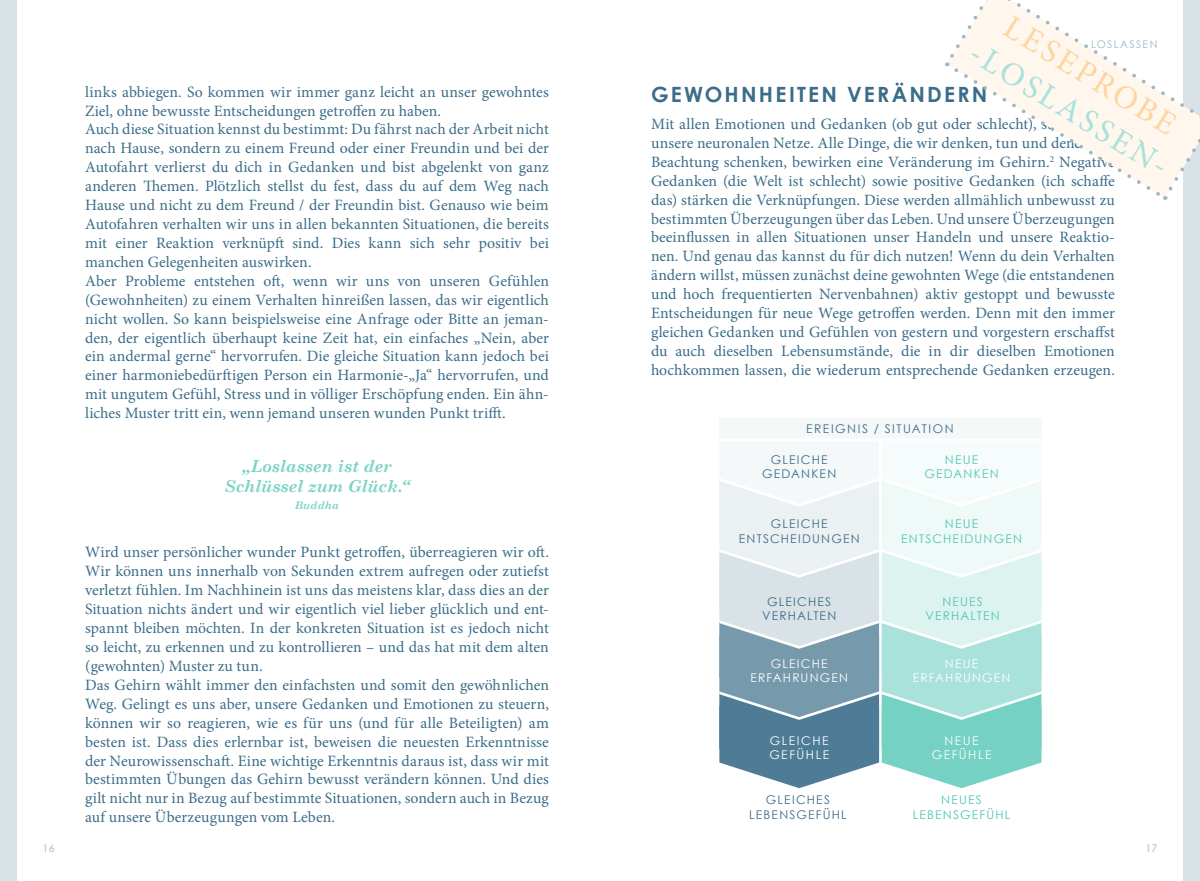
<style>
.page{position:relative;width:1200px;height:881px;background:#fff}
.page>*{position:absolute;margin:0;border:0;box-sizing:border-box;transform-origin:0 0}
.t1{font:33px "Minion Pro";color:#a8e2da}
.t2{font:33px "Minion Pro";color:#fdd59e}
.t3{font:700 21px "Century Gothic";letter-spacing:.105em;color:#3b6d89}
.t4{font:italic 700 16.5px/19.8px "Century Schoolbook";letter-spacing:-.005em;color:#7dd3c7;text-align:center}
.t5{font:15.75px/18.9px "Minion Pro";color:#3b6d89}
.t6{font:12px/14.4px "Century Gothic";letter-spacing:.105em;color:#3b6d89;text-align:center}
.t7{font:12px/14.4px "Century Gothic";letter-spacing:.1em;color:#52c5b4;text-align:center}
.t8{font:12px/14.4px "Century Gothic";letter-spacing:.105em;color:#fff;text-align:center}
.t9{font:12px/14.4px "Century Gothic";letter-spacing:.125em;color:#fff;text-align:center}
.t10{font:12px "Century Gothic";letter-spacing:.13em;color:#3b6d89}
.t11{font:10.5px "Century Gothic";letter-spacing:.125em;color:#9db6c4}
.t12{font:italic 700 10.5px "Century Schoolbook";letter-spacing:.015em;color:#7dd3c7}
</style>
<div class="page">
<div style="left:1182px;top:0;width:17px;height:880px;background:#d8e2e7"></div>
<div style="left:0;top:0;width:17px;height:880px;background:#d8e2e7"></div>
<svg style="left:719px;top:481px;width:322px;height:306px;background:#b6d5d8"></svg>
<div style="left:719px;top:418px;width:322px;height:21px;background:#f5f8f9"></div>
<hr style="left:703px;top:438px;width:348px;height:2px;background:#fff">
<svg style="left:945px;top:0;width:255px;height:200px"></svg>
<p class="t5" style="left:85px;top:82px;width:465px">links abbiegen. So kommen wir immer ganz leicht an unser gewohntes Ziel, ohne bewusste Entscheidungen getroffen zu haben.<br>Auch diese Situation kennst du bestimmt: Du fährst nach der Arbeit nicht nach Hause, sondern zu einem Freund oder einer Freundin und bei der Autofahrt verlierst du dich in Gedanken und bist abgelenkt von ganz anderen Themen. Plötzlich stellst du fest, dass du auf dem Weg nach Hause und nicht zu dem Freund / der Freundin bist. Genauso wie beim Autofahren verhalten wir uns in allen bekannten Situationen, die bereits mit einer Reaktion verknüpft sind. Dies kann sich sehr positiv bei manchen Gelegenheiten auswirken.<br>Aber Probleme entstehen oft, wenn wir uns von unseren Gefühlen (Gewohnheiten) zu einem Verhalten hinreißen lassen, das wir eigentlich nicht wollen. So kann beispielsweise eine Anfrage oder Bitte an jeman&shy;den, der eigentlich überhaupt keine Zeit hat, ein einfaches „Nein, aber ein andermal gerne“ hervorrufen. Die gleiche Situation kann jedoch bei einer harmoniebedürftigen Person ein Harmonie-„Ja“ hervorrufen, und mit ungutem Gefühl, Stress und in völliger Erschöpfung enden. Ein ähn&shy;liches Muster tritt ein, wenn jemand unseren wunden Punkt trifft.</p>
<p class="t4" style="left:224px;top:455px;width:187px">„Loslassen ist der<br>Schlüssel zum Glück.“</p>
<p class="t12" style="left:295px;top:496px;width:45px">Buddha</p>
<p class="t5" style="left:85px;top:543px;width:465px">Wird unser persönlicher wunder Punkt getroffen, überreagieren wir oft.<br>Wir können uns innerhalb von Sekunden extrem aufregen oder zutiefst verletzt fühlen. Im Nachhinein ist uns das meistens klar, dass dies an der Situation nichts ändert und wir eigentlich viel lieber glücklich und ent&shy;spannt bleiben möchten. In der konkreten Situation ist es jedoch nicht so leicht, zu erkennen und zu kontrollieren – und das hat mit dem alten (gewohnten) Muster zu tun.<br>Das Gehirn wählt immer den einfachsten und somit den gewöhnlichen Weg. Gelingt es uns aber, unsere Gedanken und Emotionen zu steuern, können wir so reagieren, wie es für uns (und für alle Beteiligten) am besten ist. Dass dies erlernbar ist, beweisen die neuesten Erkenntnisse der Neurowissenschaft. Eine wichtige Erkenntnis daraus ist, dass wir mit bestimmten Übungen das Gehirn bewusst verändern können. Und dies gilt nicht nur in Bezug auf bestimmte Situationen, sondern auch in Bezug auf unsere Überzeugungen vom Leben.</p>
<h1 class="t2" style="left:1018px;top:5px;width:197px;rotate:32deg">LESEPROBE</h1>
<p class="t11" style="left:1090px;top:37px;width:68px">LOSLASSEN</p>
<h1 class="t1" style="left:984px;top:30px;width:228px;rotate:32deg">-LOSLASSEN-</h1>
<h2 class="t3" style="left:651px;top:78px;width:337px">GEWOHNHEITEN VERÄNDERN</h2>
<p class="t5" style="left:651px;top:114px;width:465px;text-align:justify">Mit allen Emotionen und Gedanken (ob gut oder schlecht), stärken wir unsere neuronalen Netze. Alle Dinge, die wir denken, tun und denen wir Beachtung schenken, bewirken eine Veränderung im Gehirn.<sup>2</sup> Negative Gedanken (die Welt ist schlecht) sowie positive Gedanken (ich schaffe das) stärken die Verknüpfungen. Diese werden allmählich unbewusst zu bestimmten Überzeugungen über das Leben. Und unsere Überzeugungen beeinflussen in allen Situationen unser Handeln und unsere Reaktio&shy;nen. Und genau das kannst du für dich nutzen! Wenn du dein Verhalten ändern willst, müssen zunächst deine gewohnten Wege (die entstandenen und hoch frequentierten Nervenbahnen) aktiv gestoppt und bewusste Entscheidungen für neue Wege getroffen werden. Denn mit den immer gleichen Gedanken und Gefühlen von gestern und vorgestern erschaffst du auch dieselben Lebensumstände, die in dir dieselben Emotionen hochkommen lassen, die wiederum entsprechende Gedanken erzeugen.</p>
<p class="t10" style="left:806px;top:420px;width:149px">EREIGNIS / SITUATION</p>
<p class="t6" style="left:762px;top:452px;width:75px">GLEICHE<br>GEDANKEN</p>
<p class="t7" style="left:924px;top:452px;width:75px">NEUE<br>GEDANKEN</p>
<p class="t6" style="left:738px;top:516px;width:122px">GLEICHE<br>ENTSCHEIDUNGEN</p>
<p class="t7" style="left:901px;top:516px;width:122px">NEUE<br>ENTSCHEIDUNGEN</p>
<p class="t6" style="left:762px;top:593px;width:76px">GLEICHES<br>VERHALTEN</p>
<p class="t7" style="left:925px;top:593px;width:76px">NEUES<br>VERHALTEN</p>
<p class="t8" style="left:750px;top:655px;width:99px">GLEICHE<br>ERFAHRUNGEN</p>
<p class="t8" style="left:912px;top:655px;width:99px">NEUE<br>ERFAHRUNGEN</p>
<p class="t9" style="left:769px;top:732px;width:61px;text-align:left">GLEICHE<br>GEFÜHLE</p>
<p class="t6" style="left:749px;top:792px;width:99px">GLEICHES<br>LEBENSGEFÜHL</p>
<p class="t9" style="left:931px;top:732px;width:61px">NEUE<br>GEFÜHLE</p>
<p class="t7" style="left:912px;top:792px;width:99px">NEUES<br>LEBENSGEFÜHL</p>
<p class="t11" style="left:43px;top:840px;width:14px">16</p>
<p class="t11" style="left:1144px;top:840px;width:14px">17</p>
</div>
